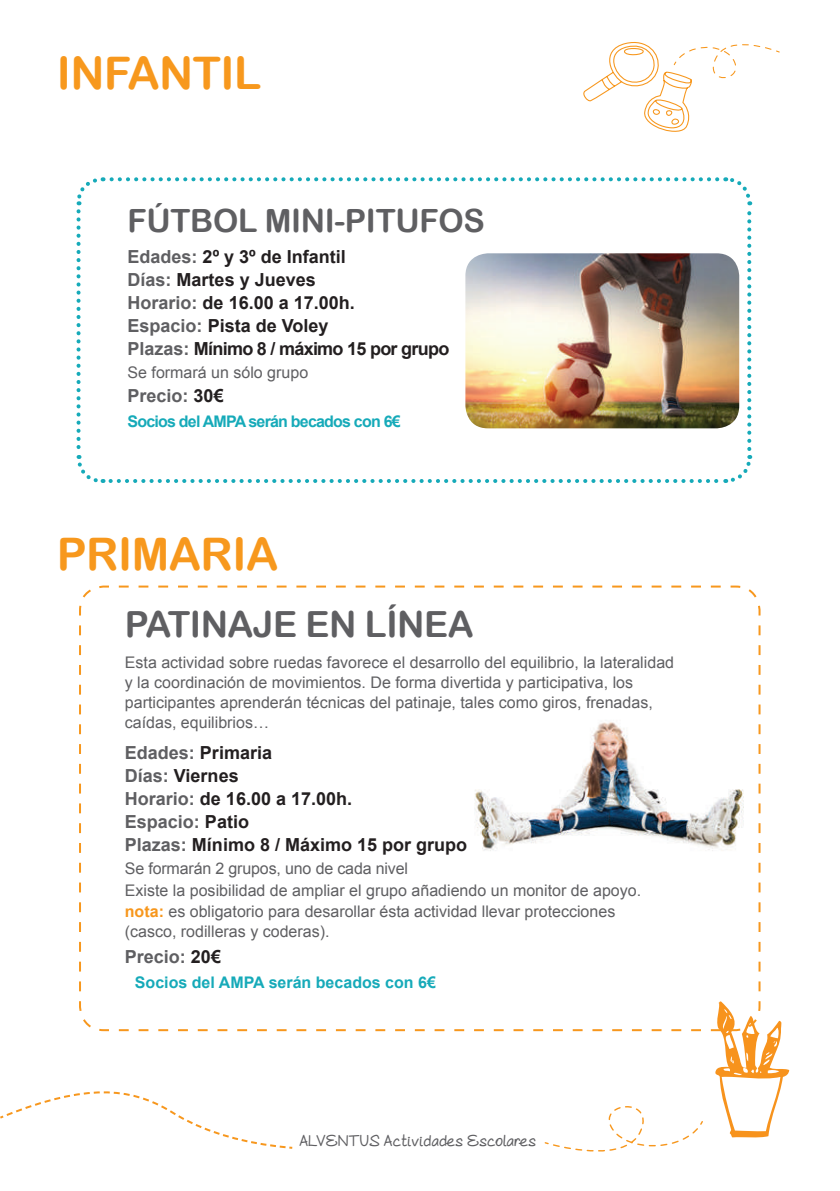
<style>
.page{position:relative;width:840px;height:1191px;background:#fff}
.page>*{position:absolute;margin:0;border:0;box-sizing:border-box;transform-origin:0 0}
.t1{font:44.8px "Arial Rounded MT Bold";letter-spacing:-.01em;color:#f7981d}
.t2{font:36px "Arial Rounded MT Bold";letter-spacing:-.01em;color:#5f5f62}
.t3{font:32px "Arial Rounded MT Bold";letter-spacing:-.01em;color:#5f5f62}
.t4{font:700 18px/22.8px "Arial";color:#231f20}
.t5{font:700 18px "Arial";color:#5f5f62}
.t6{font:16px/20px "Arial";color:#5f5f62}
.t7{font:700 16px "Arial";letter-spacing:-.05em;color:#16aab9}
.t8{font:700 16px "Arial";color:#16aab9}
.t9{font:800 16px "As Cute As";color:#5f5f62}
.s1{color:#5f5f62}
.s2{color:#231f20}
.s3{font-weight:700;color:#f7971d}
</style>
<div class="page">
<svg style="left:76px;top:211px;width:27px;height:272px"></svg>
<svg style="left:110px;top:455px;width:643px;height:28px"></svg>
<svg style="left:724px;top:177px;width:28px;height:272px"></svg>
<svg style="left:76px;top:177px;width:640px;height:28px"></svg>
<svg style="left:0;top:1020px;width:788px;height:132px"></svg>
<svg style="left:78px;top:585px;width:683px;height:447px"></svg>
<svg style="left:583px;top:42px;width:196px;height:90px"></svg>
<img style="left:465px;top:253px;width:273px;height:175px">
<h1 class="t1" style="left:57px;top:47px;width:206px">I NFANTI L</h1>
<h3 class="t3" style="left:127px;top:202px;width:358px">FÚTBOL MI NI-PITUFOS</h3>
<p class="t4" style="left:127px;top:245px;width:323px"><span class="s1">Edades:</span> 2º y 3º de Infantil<br><span class="s1">Días:</span> Martes y Jueves<br><span class="s1">Horario:</span> de 16.00 a 17.00h.<br><span class="s1">Espacio:</span> Pista de Voley<br><span class="s1">Plazas:</span> Mínimo 8 / máximo 15 por grupo</p>
<p class="t6" style="left:127px;top:362px;width:182px">Se formará un sólo grupo</p>
<p class="t5" style="left:127px;top:386px;width:98px">Precio: <span class="s2">30€</span></p>
<p class="t7" style="left:127px;top:412px;width:274px">Socios del AMPA serán becados con 6€</p>
<h1 class="t1" style="left:57px;top:527px;width:223px">PRI MARIA</h1>
<h2 class="t2" style="left:125px;top:603px;width:350px">PATI NAJE EN LÍNEA</h2>
<p class="t6" style="left:125px;top:653px;width:550px">Esta actividad sobre ruedas favorece el desarrollo del equilibrio, la lateralidad y la coordinación de movimientos. De forma divertida y participativa, los participantes aprenderán técnicas del patinaje, tales como giros, frenadas, caídas, equilibrios…</p>
<p class="t4" style="left:125px;top:741px;width:344px"><span class="s1">Edades:</span> Primaria<br><span class="s1">Días:</span> Viernes<br><span class="s1">Horario:</span> de 16.00 a 17.00h.<br><span class="s1">Espacio:</span> Patio<br><span class="s1">Plazas:</span> Mínimo 8 / Máximo 15 por grupo</p>
<p class="t6" style="left:125px;top:856px;width:517px;line-height:22.8px">Se formarán 2 grupos, uno de cada nivel<br>Existe la posibilidad de ampliar el grupo añadiendo un monitor de apoyo.</p>
<p class="t6" style="left:125px;top:901px;width:491px"><span class="s3">nota:</span> es obligatorio para desarollar ésta actividad llevar protecciones (casco, rodilleras y coderas).</p>
<p class="t5" style="left:125px;top:946px;width:98px">Precio: <span class="s2">20€</span></p>
<p class="t8" style="left:135px;top:973px;width:302px">Socios del AMPA serán becados con 6€</p>
<p class="t9" style="left:299px;top:1130px;width:238px">ALVENTUS Actividades Escolares</p>
</div>
